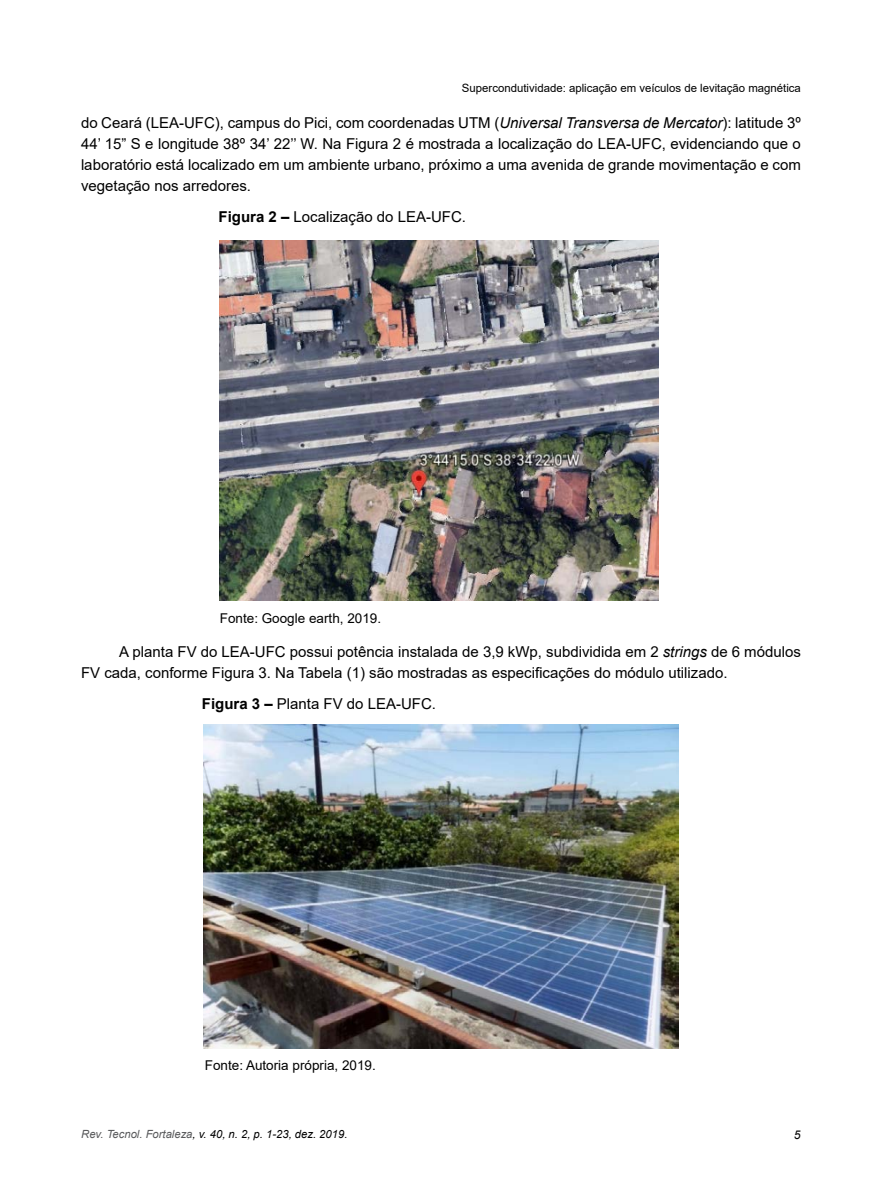
<style>
.page{position:relative;width:882px;height:1188px;background:#fff}
.page>*{position:absolute;margin:0;border:0;box-sizing:border-box;transform-origin:0 0}
.TEXTO{font:15px/21px "Arial";color:#000;text-align:justify}
.Figura{font:15px "Arial";color:#000}
.legenda{font:13.5px "Arial";color:#000}
.t1{font:italic 12px "Arial";color:#000}
.t2{font:11.4px "Arial";color:#000}
.t3{font:italic 11.25px "Arial";color:#000}
.s1{font-style:italic}
.s2{font-weight:700}
.s3{color:#58595b}
</style>
<div class="page">
<img style="left:220px;top:241px;width:439px;height:359px">
<img style="left:204px;top:725px;width:474px;height:324px">
<p class="t2" style="left:462px;top:80px;width:340px">Supercondutividade: aplicação em veículos de levitação magnética</p>
<p class="TEXTO" style="left:81px;top:112px;width:721px">do Ceará (LEA-UFC), campus do Pici, com coordenadas UTM (<span class="s1">Universal Transversa de Mercator</span>): latitude 3º 44’ 15” S e longitude 38º 34’ 22’’ W. Na Figura 2 é mostrada a localização do LEA-UFC, evidenciando que o laboratório está localizado em um ambiente urbano, próximo a uma avenida de grande movimentação e com vegetação nos arredores.</p>
<p class="Figura" style="left:219px;top:206px;width:249px"><span class="s2">Figura 2 –</span> Localização do LEA-UFC.</p>
<p class="legenda" style="left:220px;top:609px;width:163px">Fonte: Google earth, 2019.</p>
<p class="TEXTO" style="left:81px;top:641px;width:721px;text-indent:38px">A planta FV do LEA-UFC possui potência instalada de 3,9 kWp, subdividida em 2 <span class="s1">strings</span> de 6 módulos<br>FV cada, conforme Figura 3. Na Tabela (1) são mostradas as especificações do módulo utilizado.</p>
<p class="Figura" style="left:202px;top:693px;width:236px"><span class="s2">Figura 3 –</span> Planta FV do LEA-UFC.</p>
<p class="legenda" style="left:205px;top:1056px;width:173px">Fonte: Autoria própria, 2019.</p>
<p class="t3" style="left:81px;top:1127px;width:268px"><span class="s3">Rev. Tecnol. Fortaleza</span>, v. 40, n. 2, p. 1-23, dez. 2019.</p>
<p class="t1" style="left:794px;top:1127px;width:8px">5</p>
</div>
